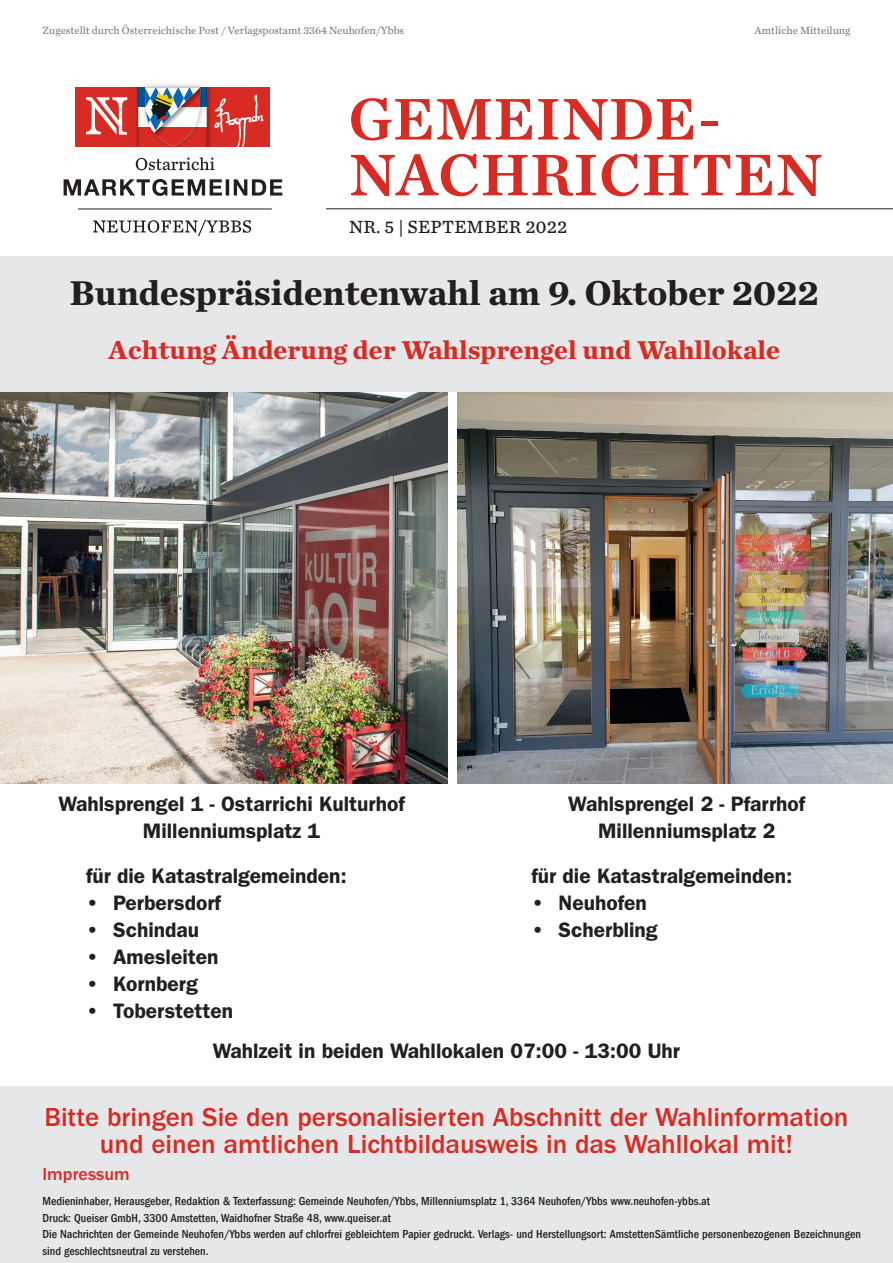
<style>
.page{position:relative;width:893px;height:1263px;background:#fff}
.page>*{position:absolute;margin:0;border:0;box-sizing:border-box;transform-origin:0 0}
.t1{font:61.5px/55.8px "Chronicle Text G1 Semi";letter-spacing:.01em;color:#d82b24}
.t2{font:700 36px "Chronicle Text G1";color:#231f20}
.t3{font:500 27px/27px "ITC Franklin Gothic Std";color:#d82b24;text-align:center}
.t4{font:700 27px "Chronicle Text G1";color:#d82b24}
.t5{font:600 21px/27px "ITC Franklin Gothic Std";color:#231f20;text-align:center}
.t6{font:18.45px "Chronicle Text G4";letter-spacing:.02em;color:#231f20}
.t7{font:500 18px "ITC Franklin Gothic Std";color:#d82b24}
.t8{font:500 condensed 12px/16.5px "Franklin Gothic LT";color:#231f20}
.t9{font:10.95px "Chronicle Text G2";color:#6f7c83}
</style>
<div class="page">
<div style="left:207px;top:87px;width:63px;height:43px;background:#d82b24"></div>
<div style="left:207px;top:127px;width:63px;height:20px;background:#d82b24"></div>
<div style="left:75px;top:87px;width:64px;height:20px;background:#d82b24"></div>
<div style="left:75px;top:107px;width:64px;height:20px;background:#d82b24"></div>
<div style="left:75px;top:127px;width:64px;height:20px;background:#d82b24"></div>
<svg style="left:86px;top:97px;width:41px;height:38px"></svg>
<div style="left:139px;top:87px;width:68px;height:20px;background:#015698"></div>
<div style="left:139px;top:127px;width:68px;height:20px;background:#d82b24"></div>
<svg style="left:136px;top:87px;width:3px;height:60px"></svg>
<svg style="left:207px;top:87px;width:4px;height:60px"></svg>
<div style="left:140px;top:83px;width:65px;height:68px;background:#231f20;opacity:.38"></div>
<svg style="left:145px;top:87px;width:55px;height:59px"></svg>
<svg style="left:214px;top:95px;width:50px;height:52px"></svg>
<svg style="left:93px;top:220px;width:158px;height:16px"></svg>
<svg style="left:64px;top:179px;width:218px;height:17px"></svg>
<svg style="left:136px;top:157px;width:79px;height:13px"></svg>
<hr style="left:78px;top:209px;width:194px;height:1px;background:#231f20">
<hr style="left:326px;top:208px;width:567px;height:1px;background:#231f20">
<div style="left:0;top:1087px;width:893px;height:176px;background:#e6e7e9"></div>
<img style="left:0;top:392px;width:448px;height:391px">
<img style="left:457px;top:392px;width:436px;height:391px">
<div style="left:0;top:256px;width:893px;height:136px;background:#e6e7e9"></div>
<p class="t9" style="left:43px;top:22px;width:363px">Zugestellt durch Österreichische Post / Verlagspostamt 3364 Neuhofen/Ybbs</p>
<p class="t9" style="left:755px;top:22px;width:97px">Amtliche Mitteilung</p>
<h1 class="t1" style="left:349px;top:88px;width:475px">GEMEINDE-<br>NACHRICHTEN</h1>
<h3 class="t6" style="left:349px;top:213px;width:219px">NR. 5 | SEPTEMBER 2022</h3>
<h2 class="t2" style="left:70px;top:264px;width:750px">Bundespräsidentenwahl am 9. Oktober 2022</h2>
<h3 class="t4" style="left:109px;top:328px;width:673px">Achtung Änderung der Wahlsprengel und Wahllokale</h3>
<h3 class="t5" style="left:58px;top:790px;width:348px">Wahlsprengel 1 - Ostarrichi Kulturhof<br>Millenniumsplatz 1</h3>
<h3 class="t5" style="left:568px;top:790px;width:238px">Wahlsprengel 2 - Pfarrhof<br>Millenniumsplatz 2</h3>
<h3 class="t5" style="left:86px;top:862px;width:262px">für die Katastralgemeinden:</h3>
<h3 class="t5" style="left:86px;top:889px;width:136px">• Perbersdorf</h3>
<h3 class="t5" style="left:86px;top:916px;width:115px">• Schindau</h3>
<h3 class="t5" style="left:86px;top:943px;width:134px">• Amesleiten</h3>
<h3 class="t5" style="left:86px;top:970px;width:113px">• Kornberg</h3>
<h3 class="t5" style="left:86px;top:997px;width:149px">• Toberstetten</h3>
<h3 class="t5" style="left:532px;top:862px;width:262px">für die Katastralgemeinden:</h3>
<h3 class="t5" style="left:532px;top:889px;width:117px">• Neuhofen</h3>
<h3 class="t5" style="left:532px;top:916px;width:128px">• Scherbling</h3>
<h3 class="t5" style="left:213px;top:1038px;width:469px">Wahlzeit in beiden Wahllokalen 07:00 - 13:00 Uhr</h3>
<h3 class="t3" style="left:45px;top:1103px;width:805px">Bitte bringen Sie den personalisierten Abschnitt der Wahlinformation und einen amtlichen Lichtbildausweis in das Wahllokal mit!</h3>
<h3 class="t7" style="left:43px;top:1164px;width:89px">Impressum</h3>
<p class="t8" style="left:43px;top:1193px;width:820px">Medieninhaber, Herausgeber, Redaktion &amp; Texterfassung: Gemeinde Neuhofen/Ybbs, Millenniumsplatz 1, 3364 Neuhofen/Ybbs www.neuhofen-ybbs.at<br>Druck: Queiser GmbH, 3300 Amstetten, Waidhofner Straße 48, www.queiser.at<br>Die Nachrichten der Gemeinde Neuhofen/Ybbs werden auf chlorfrei gebleichtem Papier gedruckt. Verlags- und Herstellungsort: AmstettenSämtliche personenbezogenen Bezeichnungen sind geschlechtsneutral zu verstehen.</p>
</div>
